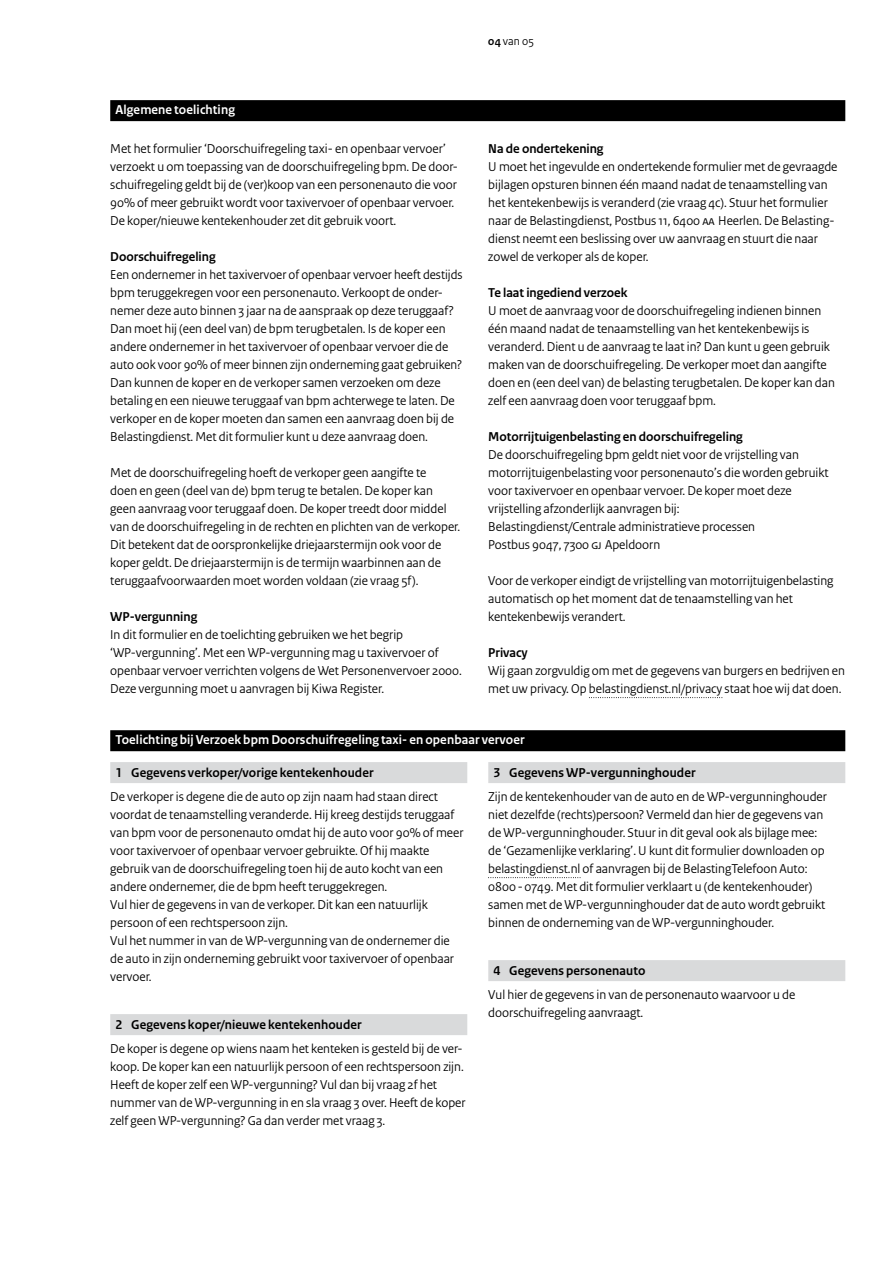
<style>
.page{position:relative;width:893px;height:1263px;background:#fff}
.page>*{position:absolute;margin:0;border:0;box-sizing:border-box;transform-origin:0 0}
.Gebruiksaanwijzing{font:13.5px/18px "Rijksoverheid Sans Heading";color:#000}
.KOP_C_20{font:700 13.5px "Rijksoverheid Sans Heading";letter-spacing:.01em;color:#000}
.Tussenkop{font:700 13.5px "Rijksoverheid Sans Heading";color:#000}
.KOP_D{font:700 13.5px "Rijksoverheid Sans Heading";letter-spacing:.01em;color:#fff}
.t1{font:12px "Rijksoverheid Sans Heading";color:#000}
.s1{font-weight:700}
</style>
<div class="page">
<div style="left:110px;top:100px;width:735px;height:21px;background:#000"></div>
<svg style="left:589px;top:697px;width:133px;height:1px"></svg>
<div style="left:110px;top:730px;width:735px;height:21px;background:#000"></div>
<div style="left:110px;top:762px;width:357px;height:21px;background:#d9dadb"></div>
<div style="left:110px;top:1014px;width:357px;height:21px;background:#d9dadb"></div>
<div style="left:488px;top:762px;width:357px;height:21px;background:#d9dadb"></div>
<svg style="left:488px;top:877px;width:92px;height:1px"></svg>
<div style="left:488px;top:960px;width:357px;height:21px;background:#d9dadb"></div>
<p class="t1" style="left:488px;top:34px;width:47px"><span class="s1">04</span> van 05</p>
<h2 class="KOP_D" style="left:116px;top:102px;width:121px">Algemene toelichting</h2>
<p class="Gebruiksaanwijzing" style="left:110px;top:140px;width:348px">Met het formulier ‘Doorschuifregeling taxi- en openbaar vervoer’ verzoekt u om toepassing van de doorschuifregeling bpm. De door&shy;schuifregeling geldt bij de (ver)koop van een personenauto die voor 90% of meer gebruikt wordt voor taxivervoer of openbaar vervoer.<br>De koper/nieuwe kentekenhouder zet dit gebruik voort.</p>
<h3 class="Tussenkop" style="left:110px;top:249px;width:107px">Doorschuifregeling</h3>
<p class="Gebruiksaanwijzing" style="left:110px;top:266px;width:354px">Een ondernemer in het taxivervoer of openbaar vervoer heeft destijds bpm teruggekregen voor een personenauto. Verkoopt de onder&shy;nemer deze auto binnen 3 jaar na de aanspraak op deze teruggaaf?<br>Dan moet hij (een deel van) de bpm terugbetalen. Is de koper een andere ondernemer in het taxivervoer of openbaar vervoer die de auto ook voor 90% of meer binnen zijn onderneming gaat gebruiken?<br>Dan kunnen de koper en de verkoper samen verzoeken om deze betaling en een nieuwe teruggaaf van bpm achterwege te laten. De verkoper en de koper moeten dan samen een aanvraag doen bij de Belastingdienst. Met dit formulier kunt u deze aanvraag doen.</p>
<p class="Gebruiksaanwijzing" style="left:110px;top:464px;width:351px">Met de doorschuifregeling hoeft de verkoper geen aangifte te<br>doen en geen (deel van de) bpm terug te betalen. De koper kan geen aanvraag voor teruggaaf doen. De koper treedt door middel van de doorschuifregeling in de rechten en plichten van de verkoper.<br>Dit betekent dat de oorspronkelijke driejaarstermijn ook voor de koper geldt. De driejaarstermijn is de termijn waarbinnen aan de teruggaafvoorwaarden moet worden voldaan (zie vraag 5f).</p>
<h3 class="Tussenkop" style="left:110px;top:609px;width:89px">WP-vergunning</h3>
<p class="Gebruiksaanwijzing" style="left:110px;top:626px;width:353px">In dit formulier en de toelichting gebruiken we het begrip ‘WP-vergunning’. Met een WP-vergunning mag u taxivervoer of openbaar vervoer verrichten volgens de Wet Personenvervoer 2000.<br>Deze vergunning moet u aanvragen bij Kiwa Register.</p>
<h3 class="Tussenkop" style="left:488px;top:141px;width:117px">Na de ondertekening</h3>
<p class="Gebruiksaanwijzing" style="left:488px;top:158px;width:351px">U moet het ingevulde en ondertekende formulier met de gevraagde bijlagen opsturen binnen één maand nadat de tenaamstelling van het kentekenbewijs is veranderd (zie vraag 4c). Stuur het formulier naar de Belastingdienst, Postbus 11, 6400 AA Heerlen. De Belasting&shy;dienst neemt een beslissing over uw aanvraag en stuurt die naar zowel de verkoper als de koper.</p>
<h3 class="Tussenkop" style="left:488px;top:285px;width:141px">Te laat ingediend verzoek</h3>
<p class="Gebruiksaanwijzing" style="left:488px;top:302px;width:348px">U moet de aanvraag voor de doorschuifregeling indienen binnen één maand nadat de tenaamstelling van het kentekenbewijs is veranderd. Dient u de aanvraag te laat in? Dan kunt u geen gebruik maken van de doorschuifregeling. De verkoper moet dan aangifte doen en (een deel van) de belasting terugbetalen. De koper kan dan zelf een aanvraag doen voor teruggaaf bpm.</p>
<h3 class="Tussenkop" style="left:488px;top:429px;width:256px">Motorrijtuigenbelasting en doorschuifregeling</h3>
<p class="Gebruiksaanwijzing" style="left:488px;top:446px;width:342px">De doorschuifregeling bpm geldt niet voor de vrijstelling van motorrijtuigenbelasting voor personenauto’s die worden gebruikt voor taxivervoer en openbaar vervoer. De koper moet deze vrijstelling afzonderlijk aanvragen bij:<br>Belastingdienst/Centrale administratieve processen</p>
<p class="Gebruiksaanwijzing" style="left:488px;top:536px;width:174px">Postbus 9047, 7300 GJ Apeldoorn</p>
<p class="Gebruiksaanwijzing" style="left:488px;top:572px;width:347px">Voor de verkoper eindigt de vrijstelling van motorrijtuigenbelasting automatisch op het moment dat de tenaamstelling van het kentekenbewijs verandert.</p>
<h3 class="Tussenkop" style="left:488px;top:645px;width:41px">Privacy</h3>
<p class="Gebruiksaanwijzing" style="left:488px;top:662px;width:358px">Wij gaan zorgvuldig om met de gegevens van burgers en bedrijven en met uw privacy. Op belastingdienst.nl/privacy staat hoe wij dat doen.</p>
<h2 class="KOP_D" style="left:116px;top:732px;width:411px">Toelichting bij Verzoek bpm Doorschuifregeling taxi- en openbaar vervoer</h2>
<h3 class="KOP_C_20" style="left:116px;top:765px;width:260px">1 Gegevens verkoper/vorige kentekenhouder</h3>
<p class="Gebruiksaanwijzing" style="left:110px;top:788px;width:355px">De verkoper is degene die de auto op zijn naam had staan direct voordat de tenaamstelling veranderde. Hij kreeg destijds teruggaaf van bpm voor de personenauto omdat hij de auto voor 90% of meer voor taxivervoer of openbaar vervoer gebruikte. Of hij maakte gebruik van de doorschuifregeling toen hij de auto kocht van een andere ondernemer, die de bpm heeft teruggekregen.</p>
<p class="Gebruiksaanwijzing" style="left:110px;top:896px;width:319px">Vul hier de gegevens in van de verkoper. Dit kan een natuurlijk persoon of een rechtspersoon zijn.</p>
<p class="Gebruiksaanwijzing" style="left:110px;top:932px;width:345px">Vul het nummer in van de WP-vergunning van de ondernemer die de auto in zijn onderneming gebruikt voor taxivervoer of openbaar vervoer.</p>
<h3 class="KOP_C_20" style="left:116px;top:1017px;width:248px">2 Gegevens koper/nieuwe kentekenhouder</h3>
<p class="Gebruiksaanwijzing" style="left:110px;top:1040px;width:355px">De koper is degene op wiens naam het kenteken is gesteld bij de ver&shy;koop. De koper kan een natuurlijk persoon of een rechtspersoon zijn.</p>
<p class="Gebruiksaanwijzing" style="left:110px;top:1076px;width:357px">Heeft de koper zelf een WP-vergunning? Vul dan bij vraag 2f het nummer van de WP-vergunning in en sla vraag 3 over. Heeft de koper zelf geen WP-vergunning? Ga dan verder met vraag 3.</p>
<h3 class="KOP_C_20" style="left:494px;top:765px;width:204px">3 Gegevens WP-vergunninghouder</h3>
<p class="Gebruiksaanwijzing" style="left:488px;top:788px;width:340px">Zijn de kentekenhouder van de auto en de WP-vergunninghouder niet dezelfde (rechts)persoon? Vermeld dan hier de gegevens van de WP-vergunninghouder. Stuur in dit geval ook als bijlage mee: de ‘Gezamenlijke verklaring’. U kunt dit formulier downloaden op belastingdienst.nl of aanvragen bij de BelastingTelefoon Auto:<br>0800-0749. Met dit formulier verklaart u (de kentekenhouder) samen met de WP-vergunninghouder dat de auto wordt gebruikt binnen de onderneming van de WP-vergunninghouder.</p>
<h3 class="KOP_C_20" style="left:494px;top:963px;width:153px">4 Gegevens personenauto</h3>
<p class="Gebruiksaanwijzing" style="left:488px;top:986px;width:309px">Vul hier de gegevens in van de personenauto waarvoor u de doorschuifregeling aanvraagt.</p>
</div>
